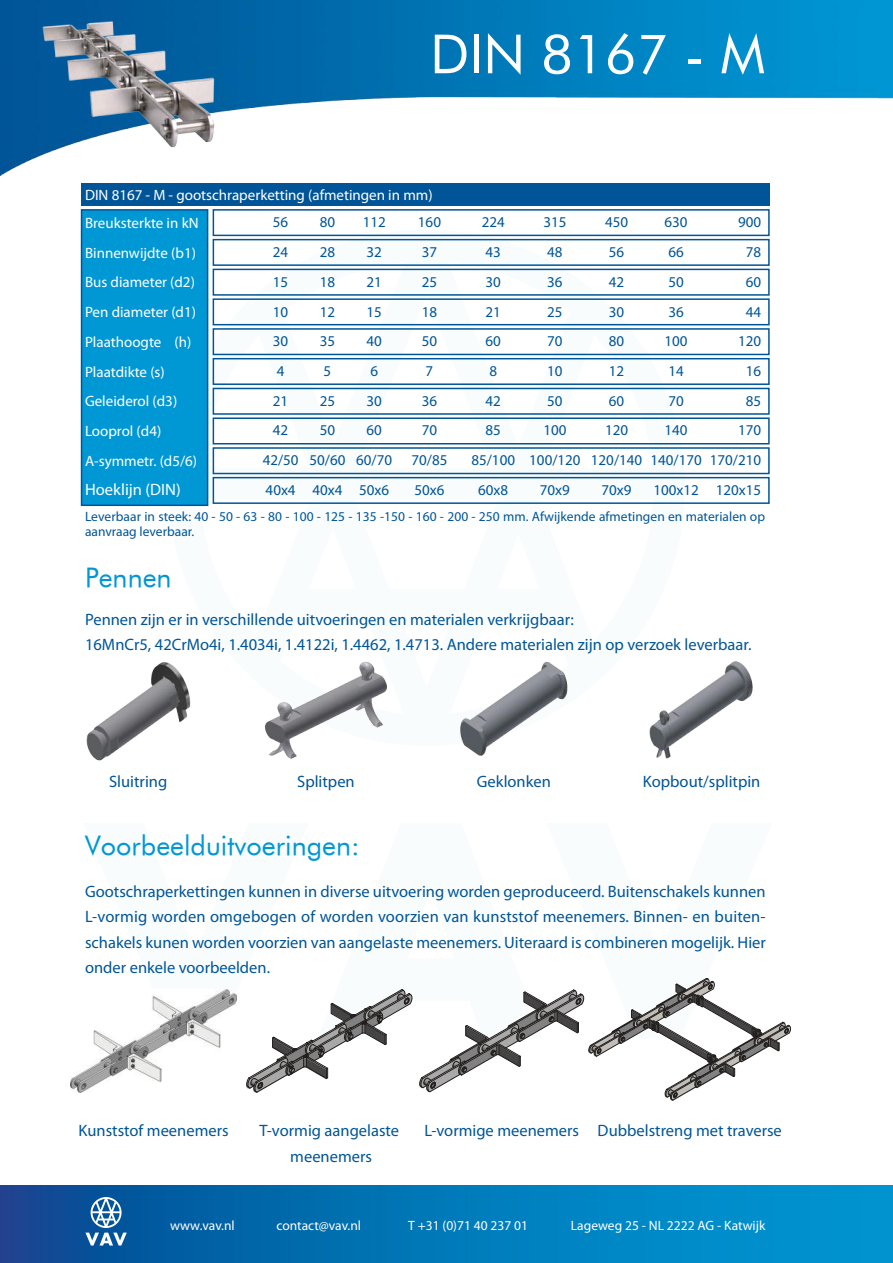
<style>
.page{position:relative;width:893px;height:1263px;background:#fff}
.page>*{position:absolute;margin:0;border:0;box-sizing:border-box;transform-origin:0 0}
.t1{font:54px "Futura BT Book";color:#fff}
.t2{font:27px "Futura BT Book";color:#0097d5}
.t3{font:16.5px/25.5px "Myriad Pro";color:#005598;text-align:center}
.t4{font:16.5px "Myriad Pro";color:#fff}
.t5{font:15px "Myriad Pro";color:#005598}
.t6{font:15px/29.7px "Myriad Pro";color:#fff}
.t7{font:13.5px/15px "Myriad Pro";letter-spacing:.005em;color:#005598}
.t8{font:13.5px "Myriad Pro";color:#fff}
</style>
<div class="page">
<svg style="left:168px;top:230px;width:517px;height:277px"></svg>
<svg style="left:0;top:1186px;width:893px;height:77px;background:#0275b6"></svg>
<svg style="left:85px;top:1197px;width:42px;height:48px"></svg>
<img style="left:0;top:0;width:893px;height:184px">
<div style="left:213px;top:477px;width:557px;height:27px;border:2px solid #005598"></div>
<svg style="left:247px;top:989px;width:165px;height:103px"></svg>
<img style="left:71px;top:989px;width:165px;height:103px">
<svg style="left:420px;top:978px;width:371px;height:122px"></svg>
<div style="left:81px;top:184px;width:689px;height:22px;background:#005598"></div>
<div style="left:213px;top:388px;width:557px;height:27px;border:2px solid #005598"></div>
<div style="left:213px;top:358px;width:557px;height:27px;border:2px solid #005598"></div>
<div style="left:213px;top:239px;width:557px;height:27px;border:2px solid #005598"></div>
<div style="left:213px;top:298px;width:557px;height:27px;border:2px solid #005598"></div>
<div style="left:213px;top:209px;width:557px;height:27px;border:2px solid #005598"></div>
<div style="left:213px;top:269px;width:557px;height:27px;border:2px solid #005598"></div>
<div style="left:213px;top:328px;width:557px;height:27px;border:2px solid #005598"></div>
<div style="left:213px;top:447px;width:557px;height:27px;border:2px solid #005598"></div>
<div style="left:213px;top:417px;width:557px;height:27px;border:2px solid #005598"></div>
<div style="left:81px;top:209px;width:127px;height:297px;background:#0097d5;border:2px solid #005598"></div>
<img style="left:86px;top:662px;width:105px;height:99px">
<img style="left:265px;top:662px;width:122px;height:97px">
<img style="left:649px;top:661px;width:104px;height:98px">
<img style="left:460px;top:661px;width:108px;height:95px">
<img style="left:43px;top:21px;width:172px;height:126px">
<h1 class="t1" style="left:430px;top:21px;width:337px">DIN 8167 - M</h1>
<p class="t6" style="left:85px;top:181px;width:349px;line-height:27.8px">DIN 8167 - M - gootschraperketting (afmetingen in mm)<br>Breuksterkte in kN</p>
<p class="t6" style="left:85px;top:238px;width:114px">Binnenwijdte (b1)<br>Bus diameter (d2)<br>Pen diameter (d1)<br>Plaathoogte (h)<br>Plaatdikte (s)<br>Geleiderol (d3)<br>Looprol (d4)<br>A-symmetr. (d5/6)</p>
<p class="t4" style="left:85px;top:480px;width:97px">Hoeklijn (DIN)</p>
<p class="t5" style="left:273px;top:213px;width:17px">56</p>
<p class="t5" style="left:320px;top:213px;width:17px">80</p>
<p class="t5" style="left:363px;top:213px;width:25px">112</p>
<p class="t5" style="left:418px;top:213px;width:25px">160</p>
<p class="t5" style="left:482px;top:213px;width:25px">224</p>
<p class="t5" style="left:543px;top:213px;width:25px">315</p>
<p class="t5" style="left:605px;top:213px;width:25px">450</p>
<p class="t5" style="left:665px;top:213px;width:25px">630</p>
<p class="t5" style="left:738px;top:213px;width:25px">900</p>
<p class="t5" style="left:273px;top:243px;width:17px">24</p>
<p class="t5" style="left:320px;top:243px;width:17px">28</p>
<p class="t5" style="left:366px;top:243px;width:17px">32</p>
<p class="t5" style="left:422px;top:243px;width:17px">37</p>
<p class="t5" style="left:486px;top:243px;width:17px">43</p>
<p class="t5" style="left:547px;top:243px;width:17px">48</p>
<p class="t5" style="left:609px;top:243px;width:17px">56</p>
<p class="t5" style="left:668px;top:243px;width:17px">66</p>
<p class="t5" style="left:746px;top:243px;width:17px">78</p>
<p class="t5" style="left:273px;top:273px;width:17px">15</p>
<p class="t5" style="left:320px;top:273px;width:17px">18</p>
<p class="t5" style="left:366px;top:273px;width:17px">21</p>
<p class="t5" style="left:422px;top:273px;width:17px">25</p>
<p class="t5" style="left:486px;top:273px;width:17px">30</p>
<p class="t5" style="left:547px;top:273px;width:17px">36</p>
<p class="t5" style="left:609px;top:273px;width:17px">42</p>
<p class="t5" style="left:668px;top:273px;width:17px">50</p>
<p class="t5" style="left:746px;top:273px;width:17px">60</p>
<p class="t5" style="left:273px;top:302px;width:17px">10</p>
<p class="t5" style="left:320px;top:302px;width:17px">12</p>
<p class="t5" style="left:366px;top:302px;width:17px">15</p>
<p class="t5" style="left:422px;top:302px;width:17px">18</p>
<p class="t5" style="left:486px;top:302px;width:17px">21</p>
<p class="t5" style="left:547px;top:302px;width:17px">25</p>
<p class="t5" style="left:609px;top:302px;width:17px">30</p>
<p class="t5" style="left:668px;top:302px;width:17px">36</p>
<p class="t5" style="left:746px;top:302px;width:17px">44</p>
<p class="t5" style="left:273px;top:332px;width:17px">30</p>
<p class="t5" style="left:320px;top:332px;width:17px">35</p>
<p class="t5" style="left:366px;top:332px;width:17px">40</p>
<p class="t5" style="left:422px;top:332px;width:17px">50</p>
<p class="t5" style="left:486px;top:332px;width:17px">60</p>
<p class="t5" style="left:547px;top:332px;width:17px">70</p>
<p class="t5" style="left:609px;top:332px;width:17px">80</p>
<p class="t5" style="left:665px;top:332px;width:25px">100</p>
<p class="t5" style="left:738px;top:332px;width:25px">120</p>
<p class="t5" style="left:277px;top:362px;width:9px">4</p>
<p class="t5" style="left:324px;top:362px;width:9px">5</p>
<p class="t5" style="left:370px;top:362px;width:9px">6</p>
<p class="t5" style="left:426px;top:362px;width:9px">7</p>
<p class="t5" style="left:489px;top:362px;width:9px">8</p>
<p class="t5" style="left:547px;top:362px;width:17px">10</p>
<p class="t5" style="left:609px;top:362px;width:17px">12</p>
<p class="t5" style="left:668px;top:362px;width:17px">14</p>
<p class="t5" style="left:746px;top:362px;width:17px">16</p>
<p class="t5" style="left:273px;top:391px;width:17px">21</p>
<p class="t5" style="left:320px;top:391px;width:17px">25</p>
<p class="t5" style="left:366px;top:391px;width:17px">30</p>
<p class="t5" style="left:422px;top:391px;width:17px">36</p>
<p class="t5" style="left:486px;top:391px;width:17px">42</p>
<p class="t5" style="left:547px;top:391px;width:17px">50</p>
<p class="t5" style="left:609px;top:391px;width:17px">60</p>
<p class="t5" style="left:668px;top:391px;width:17px">70</p>
<p class="t5" style="left:746px;top:391px;width:17px">85</p>
<p class="t5" style="left:273px;top:421px;width:17px">42</p>
<p class="t5" style="left:320px;top:421px;width:17px">50</p>
<p class="t5" style="left:366px;top:421px;width:17px">60</p>
<p class="t5" style="left:422px;top:421px;width:17px">70</p>
<p class="t5" style="left:486px;top:421px;width:17px">85</p>
<p class="t5" style="left:543px;top:421px;width:25px">100</p>
<p class="t5" style="left:605px;top:421px;width:25px">120</p>
<p class="t5" style="left:665px;top:421px;width:25px">140</p>
<p class="t5" style="left:738px;top:421px;width:25px">170</p>
<p class="t5" style="left:263px;top:451px;width:131px">42/50 50/60 60/70</p>
<p class="t5" style="left:411px;top:451px;width:37px">70/85</p>
<p class="t5" style="left:471px;top:451px;width:291px">85/100 100/120 120/140 140/170 170/210</p>
<p class="t5" style="left:266px;top:480px;width:125px">40x4 40x4 50x6</p>
<p class="t5" style="left:414px;top:480px;width:32px">50x6</p>
<p class="t5" style="left:478px;top:480px;width:32px">60x8</p>
<p class="t5" style="left:540px;top:480px;width:32px">70x9</p>
<p class="t5" style="left:602px;top:480px;width:32px">70x9</p>
<p class="t5" style="left:653px;top:480px;width:109px">100x12 120x15</p>
<p class="t7" style="left:85px;top:509px;width:681px">Leverbaar in steek: 40 - 50 - 63 - 80 - 100 - 125 - 135 -150 - 160 - 200 - 250 mm. Afwijkende afmetingen en materialen op aanvraag leverbaar.</p>
<h2 class="t2" style="left:85px;top:561px;width:88px">Pennen</h2>
<p class="t3" style="left:85px;top:606px;width:668px;text-align:left">Pennen zijn er in verschillende uitvoeringen en materialen verkrijgbaar:<br>16MnCr5, 42CrMo4i, 1.4034i, 1.4122i, 1.4462, 1.4713. Andere materialen zijn op verzoek leverbaar.</p>
<p class="t3" style="left:109px;top:768px;width:60px">Sluitring</p>
<p class="t3" style="left:297px;top:768px;width:59px">Splitpen</p>
<p class="t3" style="left:477px;top:768px;width:76px">Geklonken</p>
<p class="t3" style="left:643px;top:768px;width:119px">Kopbout/splitpin</p>
<h2 class="t2" style="left:85px;top:829px;width:276px">Voorbeelduitvoeringen:</h2>
<p class="t3" style="left:85px;top:878px;width:682px;text-align:justify">Gootschraperkettingen kunnen in diverse uitvoering worden geproduceerd. Buitenschakels kunnen L-vormig worden omgebogen of worden voorzien van kunststof meenemers. Binnen- en buiten&shy;schakels kunen worden voorzien van aangelaste meenemers. Uiteraard is combineren mogelijk. Hier onder enkele voorbeelden.</p>
<p class="t3" style="left:79px;top:1118px;width:152px">Kunststof meenemers</p>
<p class="t3" style="left:424px;top:1118px;width:359px">L-vormige meenemers Dubbelstreng met traverse</p>
<p class="t3" style="left:260px;top:1118px;width:141px">T-vormig aangelaste meenemers</p>
<p class="t8" style="left:170px;top:1217px;width:66px">www.vav.nl</p>
<p class="t8" style="left:276px;top:1217px;width:86px">contact@vav.nl</p>
<p class="t8" style="left:408px;top:1217px;width:121px">T +31 (0)71 40 237 01</p>
<p class="t8" style="left:571px;top:1217px;width:196px">Lageweg 25 - NL 2222 AG - Katwijk</p>
</div>
